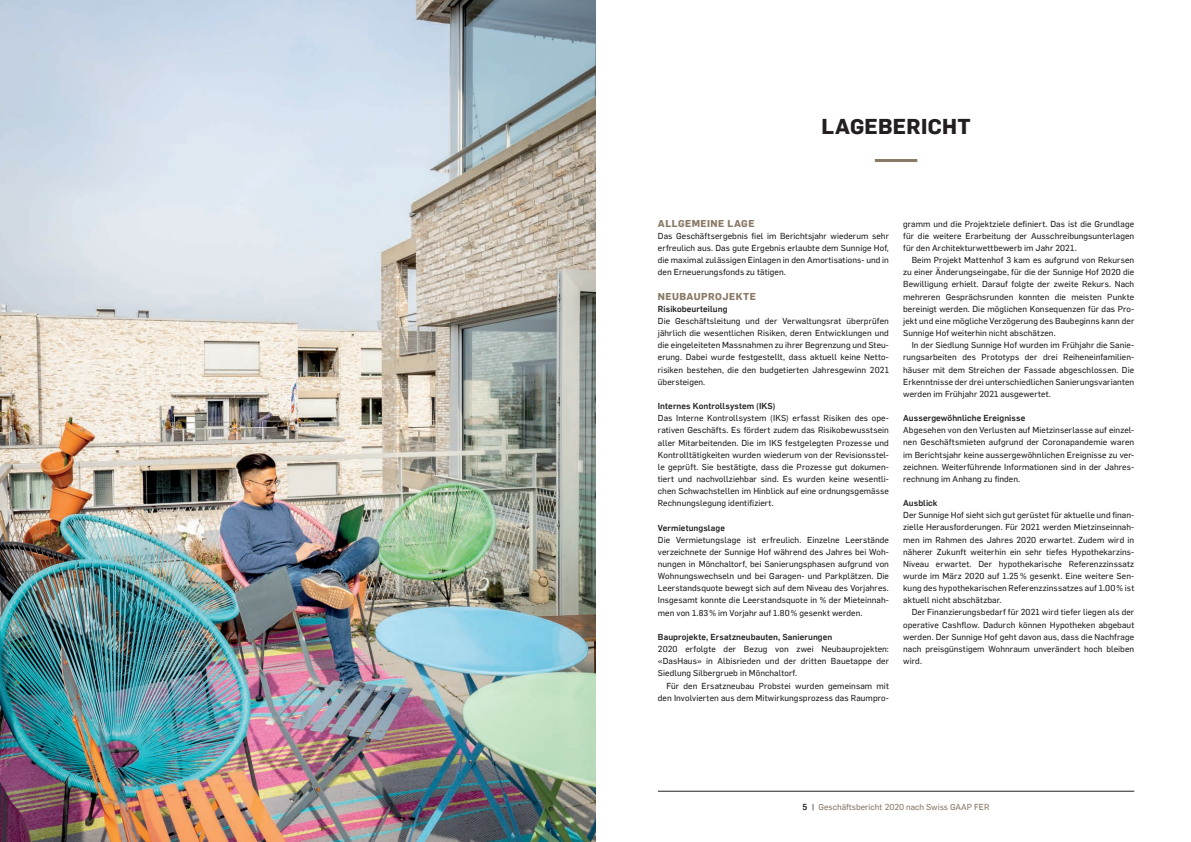
<style>
.page{position:relative;width:1191px;height:842px;background:#fff}
.page>*{position:absolute;margin:0;border:0;box-sizing:border-box;transform-origin:0 0}
.t1{font:700 21px "Flama";letter-spacing:.015em;color:#231f20}
.t2{font:700 9.8px "Flama";letter-spacing:.045em;color:#8a7966}
.t3{font:8.5px/12.1px "Flama Basic";letter-spacing:.01em;color:#231f20;text-align:justify}
.t4{font:500 8.5px "Flama";letter-spacing:.01em;color:#231f20}
.t5{font:8.5px "Flama Basic";color:#8a7966}
.s1{font-family:"Flama";font-weight:500;color:#231f20}
.s2{color:#231f20}
</style>
<div class="page">
<hr style="left:658px;top:791px;width:476px;height:1px;background:#231f20">
<hr style="left:874px;top:159px;width:43px;height:3px;background:#8a7966">
<img style="left:0;top:0;width:595px;height:842px">
<h1 class="t1" style="left:821px;top:111px;width:151px">LAGEBERICHT</h1>
<p class="t2" style="left:658px;top:216px;width:98px">ALLGEMEINE LAGE</p>
<p class="t3" style="left:658px;top:229px;width:233px">Das Geschäftsergebnis fiel im Berichtsjahr wiederum sehr erfreulich aus. Das gute Ergebnis erlaubte dem Sunnige Hof, die maximal zulässigen Einlagen in den Amortisations- und in den Erneuerungsfonds zu tätigen.</p>
<p class="t2" style="left:658px;top:289px;width:100px">NEUBAUPROJEKTE</p>
<p class="t4" style="left:658px;top:303px;width:71px">Risikobeurteilung</p>
<p class="t3" style="left:658px;top:314px;width:233px">Die Geschäftsleitung und der Verwaltungsrat überprüfen jährlich die wesentlichen Risiken, deren Entwicklungen und die eingeleiteten Massnahmen zu ihrer Begrenzung und Steu&shy;erung. Dabei wurde festgestellt, dass aktuell keine Netto&shy;risiken bestehen, die den budgetierten Jahresgewinn 2021 übersteigen.</p>
<p class="t4" style="left:658px;top:400px;width:119px">Internes Kontrollsystem (IKS)</p>
<p class="t3" style="left:658px;top:412px;width:233px">Das Interne Kontrollsystem (IKS) erfasst Risiken des ope&shy;rativen Geschäfts. Es fördert zudem das Risikobewusstsein aller Mitarbeitenden. Die im IKS festgelegten Prozesse und Kontrolltätigkeiten wurden wiederum von der Revisionsstel&shy;le geprüft. Sie bestätigte, dass die Prozesse gut dokumen&shy;tiert und nachvollziehbar sind. Es wurden keine wesentli&shy;chen Schwachstellen im Hinblick auf eine ordnungsgemässe Rechnungslegung identifiziert.</p>
<p class="t4" style="left:658px;top:521px;width:69px">Vermietungslage</p>
<p class="t3" style="left:658px;top:533px;width:233px">Die Vermietungslage ist erfreulich. Einzelne Leerstände verzeichnete der Sunnige Hof während des Jahres bei Woh&shy;nungen in Mönchaltorf, bei Sanierungsphasen aufgrund von Wohnungswechseln und bei Garagen- und Parkplätzen. Die Leerstandsquote bewegt sich auf dem Niveau des Vorjahres.<br>Insgesamt konnte die Leerstandsquote in % der Mieteinnah&shy;men von 1.83 % im Vorjahr auf 1.80 % gesenkt werden.</p>
<p class="t4" style="left:658px;top:631px;width:176px">Bauprojekte, Ersatzneubauten, Sanierungen</p>
<p class="t3" style="left:658px;top:642px;width:233px">2020 erfolgte der Bezug von zwei Neubauprojekten: «DasHaus» in Albisrieden und der dritten Bauetappe der Siedlung Silbergrueb in Mönchaltorf.</p>
<p class="t3" style="left:658px;top:679px;width:233px;text-align:right">Für den Ersatzneubau Probstei wurden gemeinsam mit den Involvierten aus dem Mitwirkungsprozess das Raumpro-</p>
<p class="t3" style="left:903px;top:217px;width:233px">gramm und die Projektziele definiert. Das ist die Grundlage für die weitere Erarbeitung der Ausschreibungsunterlagen für den Architekturwettbewerb im Jahr 2021.</p>
<p class="t3" style="left:903px;top:254px;width:233px;text-indent:8px">Beim Projekt Mattenhof 3 kam es aufgrund von Rekursen zu einer Änderungseingabe, für die der Sunnige Hof 2020 die Bewilligung erhielt. Darauf folgte der zweite Rekurs. Nach mehreren Gesprächsrunden konnten die meisten Punkte bereinigt werden. Die möglichen Konsequenzen für das Pro&shy;jekt und eine mögliche Verzögerung des Baubeginns kann der Sunnige Hof weiterhin nicht abschätzen.</p>
<p class="t3" style="left:903px;top:339px;width:233px;text-indent:8px">In der Siedlung Sunnige Hof wurden im Frühjahr die Sanie&shy;rungsarbeiten des Prototyps der drei Reiheneinfamilien&shy;häuser mit dem Streichen der Fassade abgeschlossen. Die Erkenntnisse der drei unterschiedlichen Sanierungsvarianten werden im Frühjahr 2021 ausgewertet.</p>
<p class="t4" style="left:903px;top:412px;width:124px">Aussergewöhnliche Ereignisse</p>
<p class="t3" style="left:903px;top:424px;width:233px">Abgesehen von den Verlusten auf Mietzinserlasse auf einzel&shy;nen Geschäftsmieten aufgrund der Coronapandemie waren im Berichtsjahr keine aussergewöhnlichen Ereignisse zu ver&shy;zeichnen. Weiterführende Informationen sind in der Jahres&shy;rechnung im Anhang zu finden.</p>
<p class="t4" style="left:903px;top:497px;width:36px">Ausblick</p>
<p class="t3" style="left:903px;top:509px;width:233px">Der Sunnige Hof sieht sich gut gerüstet für aktuelle und finan&shy;zielle Herausforderungen. Für 2021 werden Mietzinseinnah&shy;men im Rahmen des Jahres 2020 erwartet. Zudem wird in näherer Zukunft weiterhin ein sehr tiefes Hypothekarzins-Niveau erwartet. Der hypothekarische Referenzzinssatz wurde im März 2020 auf 1.25 % gesenkt. Eine weitere Sen&shy;kung des hypothekarischen Referenzzinssatzes auf 1.00 % ist aktuell nicht abschätzbar.</p>
<p class="t3" style="left:903px;top:606px;width:233px;text-indent:8px">Der Finanzierungsbedarf für 2021 wird tiefer liegen als der operative Cashflow. Dadurch können Hypotheken abgebaut werden. Der Sunnige Hof geht davon aus, dass die Nachfrage nach preisgünstigem Wohnraum unverändert hoch bleiben wird.</p>
<p class="t5" style="left:802px;top:801px;width:188px"><span class="s1">5</span> <span class="s2">|</span> Geschäftsbericht 2020 nach Swiss GAAP FER</p>
</div>
